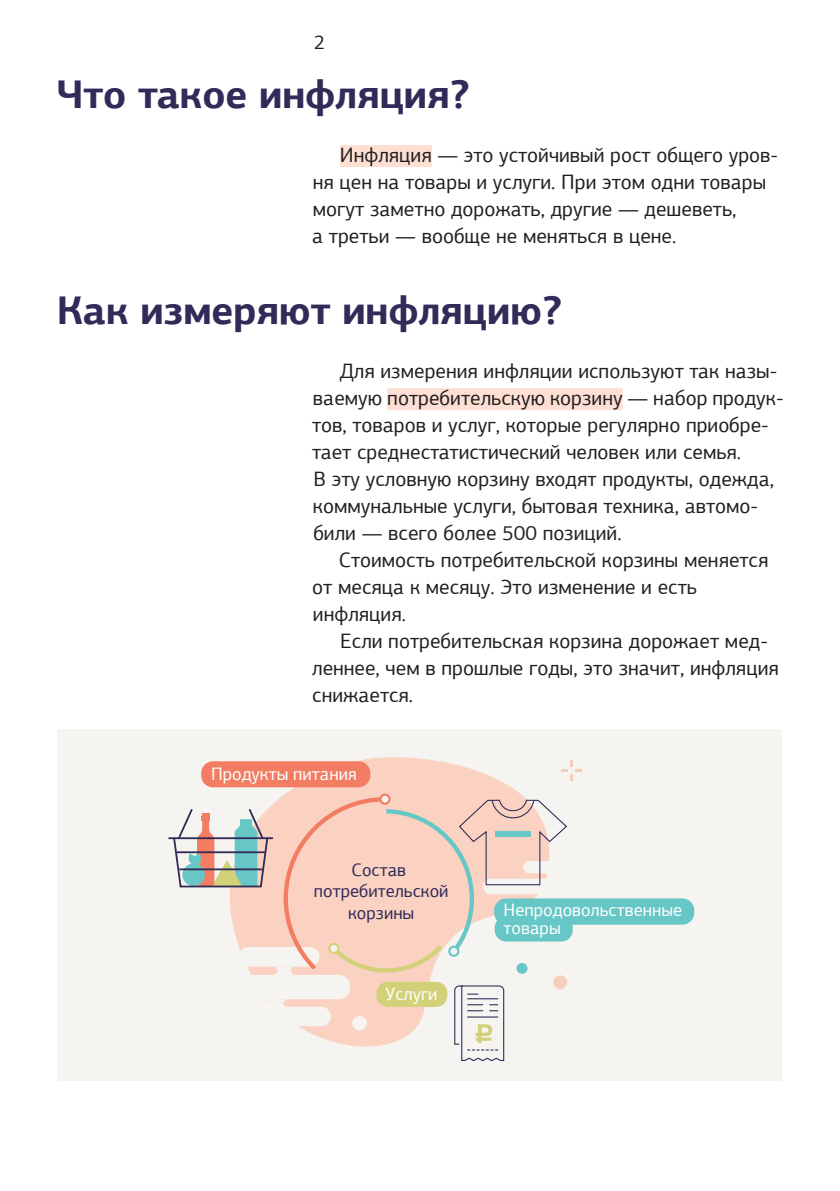
<style>
.page{position:relative;width:840px;height:1191px;background:#fff}
.page>*{position:absolute;margin:0;border:0;box-sizing:border-box;transform-origin:0 0}
.t1{font:700 40px "PF Agora Sans Pro";color:#302b58}
.t2{font:20.8px/27px "PF Agora Sans Pro";color:#231f20}
.t3{font:20px "PF Agora Sans Pro";color:#231f20}
.t4{font:18px/18px "PF Agora Sans Pro";color:#fff}
.t5{font:18px/21.6px "PF Agora Sans Pro";color:#302b58;text-align:center}
</style>
<div class="page">
<div style="left:339px;top:145px;width:92px;height:22px;background:#fddfd3"></div>
<div style="left:387px;top:388px;width:235px;height:22px;background:#fddfd3"></div>
<div style="left:57px;top:729px;width:724px;height:352px;background:#f5f4f0"></div>
<svg style="left:211px;top:757px;width:345px;height:305px"></svg>
<div style="left:352px;top:1016px;width:14px;height:14px;background:#f5f4f0;border-radius:50%"></div>
<svg style="left:265px;top:999px;width:24px;height:7px"></svg>
<div style="left:175px;top:975px;width:174px;height:24px;background:#f5f4f0;border-radius:11px"></div>
<div style="left:250px;top:1006px;width:81px;height:20px;background:#f5f4f0;border-radius:10px"></div>
<hr style="left:168px;top:837px;width:105px;height:2px;background:#302b58">
<div style="left:202px;top:762px;width:167px;height:24px;background:#f37d62;border-radius:11px"></div>
<div style="left:201px;top:761px;width:169px;height:26px;border:3px solid #f37d62;border-radius:11px"></div>
<div style="left:377px;top:982px;width:69px;height:24px;background:#d2d17a;border-radius:11px"></div>
<div style="left:376px;top:981px;width:71px;height:26px;border:2px solid #d2d17a;border-radius:11px"></div>
<div style="left:379px;top:793px;width:11px;height:12px;border:2px solid #f37d62;border-radius:50%"></div>
<svg style="left:172px;top:795px;width:395px;height:180px"></svg>
<div style="left:449px;top:946px;width:9px;height:9px;background:#f5f4f0;border-radius:50%"></div>
<div style="left:448px;top:945px;width:11px;height:11px;border:2px solid #66c7c6;border-radius:50%"></div>
<svg style="left:453px;top:985px;width:51px;height:76px"></svg>
<div style="left:516px;top:963px;width:11px;height:11px;background:#66c7c6;border-radius:50%"></div>
<div style="left:553px;top:975px;width:14px;height:14px;background:#f7cdbb;border-radius:7px"></div>
<svg style="left:561px;top:760px;width:20px;height:20px"></svg>
<div style="left:495px;top:900px;width:197px;height:23px;background:#66c7c6;border-radius:11px"></div>
<div style="left:494px;top:898px;width:199px;height:26px;border:3px solid #66c7c6;border-radius:11px"></div>
<div style="left:495px;top:917px;width:76px;height:23px;background:#66c7c6;border-radius:11px"></div>
<div style="left:494px;top:916px;width:78px;height:25px;border:2px solid #66c7c6;border-radius:11px"></div>
<p class="t3" style="left:314px;top:30px;width:13px">2</p>
<h1 class="t1" style="left:57px;top:69px;width:414px">Что такое инфляция?</h1>
<p class="t2" style="left:312px;top:141px;width:467px;text-indent:28px">Инфляция — это устойчивый рост общего уров&shy;ня цен на товары и услуги. При этом одни товары могут заметно дорожать, другие — дешеветь,<br>а третьи — вообще не меняться в цене.</p>
<h1 class="t1" style="left:57px;top:285px;width:506px">Как измеряют инфляцию?</h1>
<p class="t2" style="left:312px;top:357px;width:473px;text-indent:28px">Для измерения инфляции используют так назы&shy;ваемую потребительскую корзину — набор продук&shy;тов, товаров и услуг, которые регулярно приобре&shy;тает среднестатистический человек или семья.<br>В эту условную корзину входят продукты, одежда, коммунальные услуги, бытовая техника, автомо&shy;били — всего более 500 позиций.</p>
<p class="t2" style="left:312px;top:546px;width:457px;text-indent:26px">Стоимость потребительской корзины меняется от месяца к месяцу. Это изменение и есть инфляция.</p>
<p class="t2" style="left:312px;top:627px;width:468px;text-indent:28px">Если потребительская корзина дорожает мед&shy;леннее, чем в прошлые годы, это значит, инфляция снижается.</p>
<p class="t4" style="left:211px;top:764px;width:147px">Продукты питания</p>
<p class="t5" style="left:314px;top:858px;width:136px">Состав потребительской корзины</p>
<p class="t4" style="left:385px;top:984px;width:54px">Услуги</p>
<p class="t4" style="left:503px;top:901px;width:180px">Непродовольственные товары</p>
</div>
